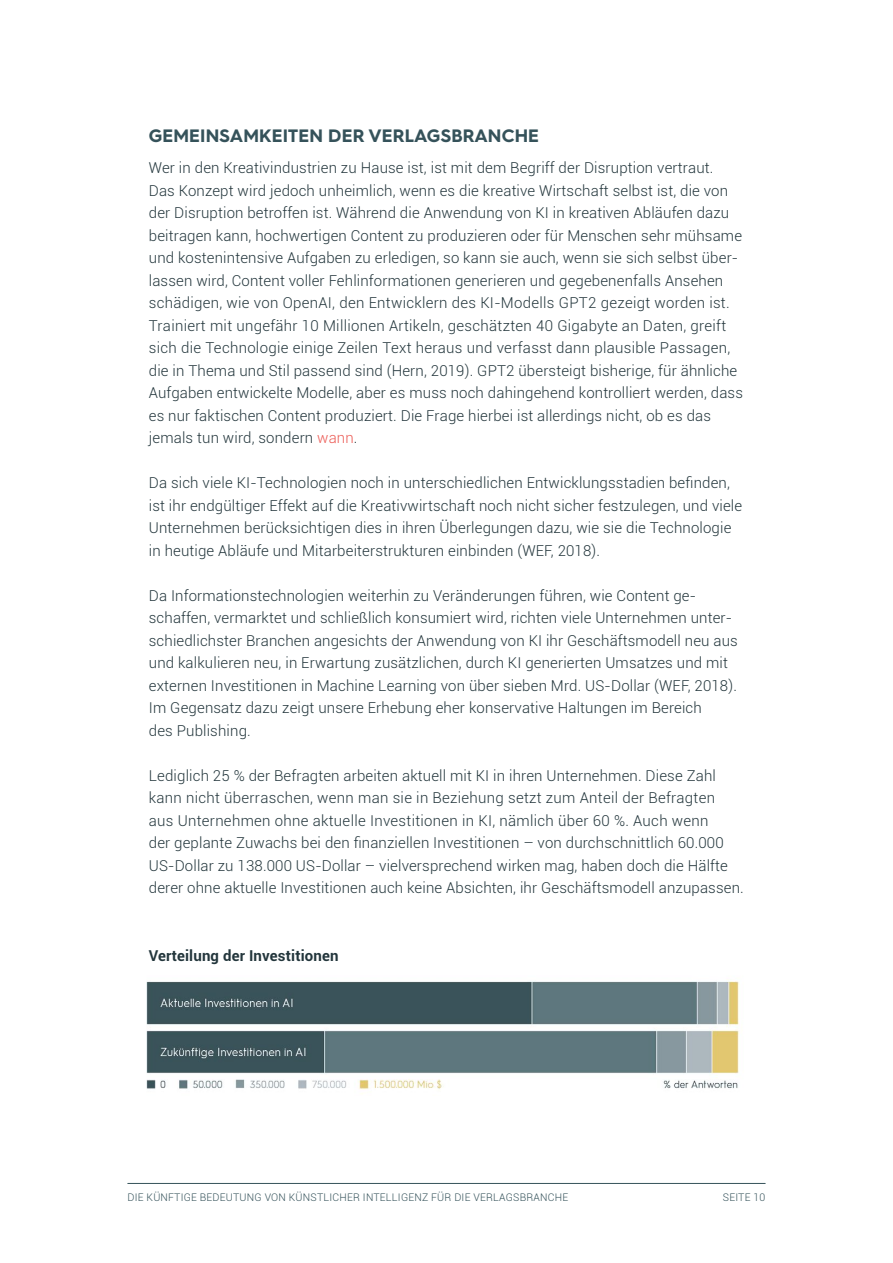
<style>
.page{position:relative;width:893px;height:1263px;background:#fff}
.page>*{position:absolute;margin:0;border:0;box-sizing:border-box;transform-origin:0 0}
.Subhead{font:700 18px "Hurme Geometric Sans 3";letter-spacing:.01em;color:#35525a}
.body_copy{font:300 15px/22.5px "Roboto";letter-spacing:.01em;color:#23363c}
.body_copy-2{font:700 15px "Roboto";letter-spacing:.01em;color:#23363c}
.t1{font:300 10.5px "Roboto";letter-spacing:.02em;color:#35525a}
.s1{color:#ec5d57}
</style>
<div class="page">
<hr style="left:128px;top:1183px;width:637px;height:1px;background:#35525a">
<img style="left:146px;top:981px;width:593px;height:113px">
<p class="Subhead" style="left:149px;top:123px;width:392px">GEMEINSAMKEITEN DER VERLAGSBRANCHE</p>
<p class="body_copy" style="left:149px;top:156px;width:596px">Wer in den Kreativindustrien zu Hause ist, ist mit dem Begriff der Disruption vertraut.<br>Das Konzept wird jedoch unheimlich, wenn es die kreative Wirtschaft selbst ist, die von der Disruption betroffen ist. Während die Anwendung von KI in kreativen Abläufen dazu beitragen kann, hochwertigen Content zu produzieren oder für Menschen sehr mühsame und kostenintensive Aufgaben zu erledigen, so kann sie auch, wenn sie sich selbst über&shy;lassen wird, Content voller Fehlinformationen generieren und gegebenenfalls Ansehen schädigen, wie von OpenAI, den Entwicklern des KI-Modells GPT2 gezeigt worden ist.<br>Trainiert mit ungefähr 10 Millionen Artikeln, geschätzten 40 Gigabyte an Daten, greift sich die Technologie einige Zeilen Text heraus und verfasst dann plausible Passagen, die in Thema und Stil passend sind (Hern, 2019). GPT2 übersteigt bisherige, für ähnliche Aufgaben entwickelte Modelle, aber es muss noch dahingehend kontrolliert werden, dass es nur faktischen Content produziert. Die Frage hierbei ist allerdings nicht, ob es das jemals tun wird, sondern <span class="s1">wann</span>.</p>
<p class="body_copy" style="left:149px;top:471px;width:595px">Da sich viele KI-Technologien noch in unterschiedlichen Entwicklungsstadien befinden, ist ihr endgültiger Effekt auf die Kreativwirtschaft noch nicht sicher festzulegen, und viele Unternehmen berücksichtigen dies in ihren Überlegungen dazu, wie sie die Technologie in heutige Abläufe und Mitarbeiterstrukturen einbinden (WEF, 2018).</p>
<p class="body_copy" style="left:149px;top:584px;width:591px">Da Informationstechnologien weiterhin zu Veränderungen führen, wie Content ge&shy;schaffen, vermarktet und schließlich konsumiert wird, richten viele Unternehmen unter&shy;schiedlichster Branchen angesichts der Anwendung von KI ihr Geschäftsmodell neu aus und kalkulieren neu, in Erwartung zusätzlichen, durch KI generierten Umsatzes und mit externen Investitionen in Machine Learning von über sieben Mrd. US-Dollar (WEF, 2018).<br>Im Gegensatz dazu zeigt unsere Erhebung eher konservative Haltungen im Bereich<br>des Publishing.</p>
<p class="body_copy" style="left:149px;top:764px;width:596px">Lediglich 25 % der Befragten arbeiten aktuell mit KI in ihren Unternehmen. Diese Zahl kann nicht überraschen, wenn man sie in Beziehung setzt zum Anteil der Befragten<br>aus Unternehmen ohne aktuelle Investitionen in KI, nämlich über 60 %. Auch wenn<br>der geplante Zuwachs bei den finanziellen Investitionen – von durchschnittlich 60.000<br>US-Dollar zu 138.000 US-Dollar – vielversprechend wirken mag, haben doch die Hälfte derer ohne aktuelle Investitionen auch keine Absichten, ihr Geschäftsmodell anzupassen.</p>
<p class="body_copy-2" style="left:149px;top:945px;width:191px">Verteilung der Investitionen</p>
<p class="t1" style="left:128px;top:1190px;width:442px">DIE KÜNFTIGE BEDEUTUNG VON KÜNSTLICHER INTELLIGENZ FÜR DIE VERLAGSBRANCHE</p>
<p class="t1" style="left:723px;top:1190px;width:44px">SEITE 10</p>
</div>
